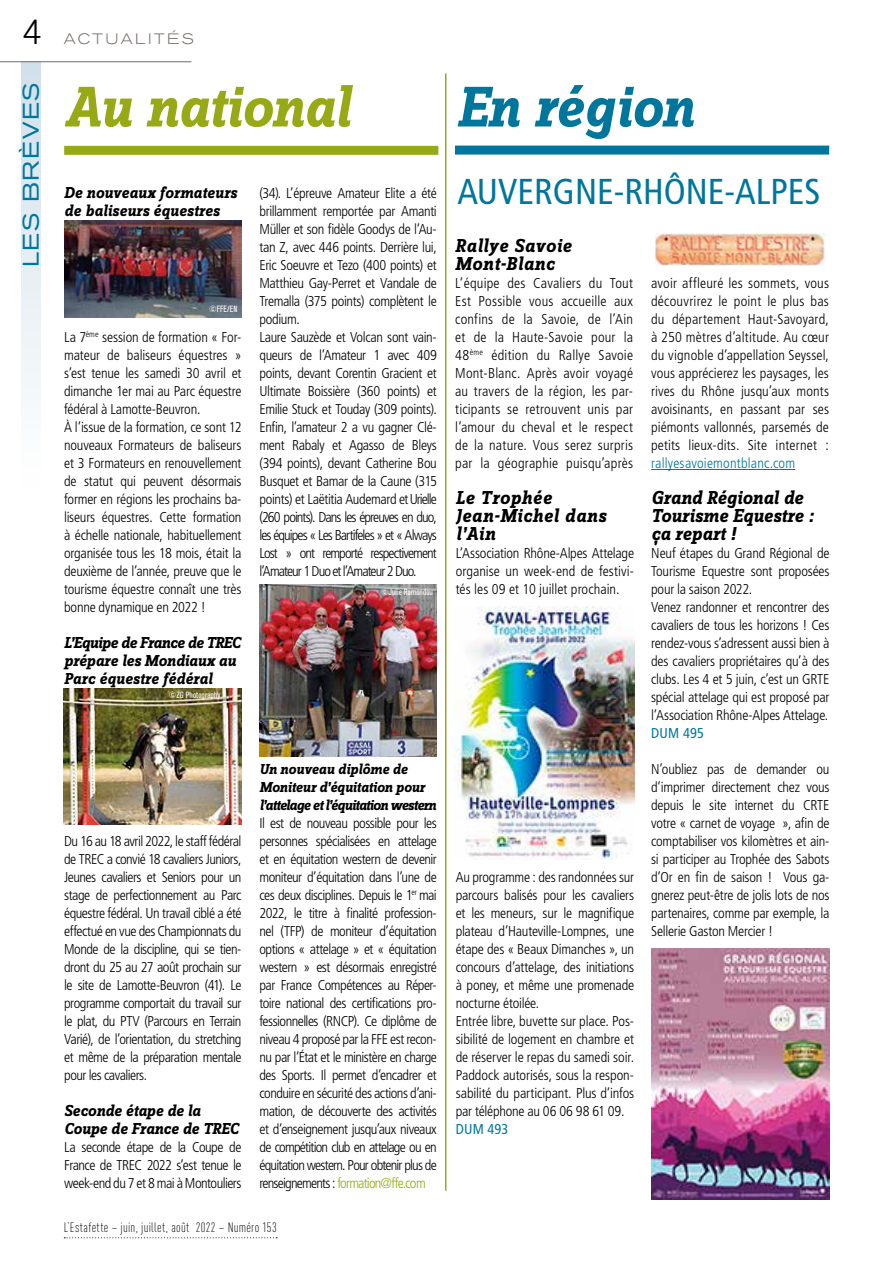
<style>
.page{position:relative;width:893px;height:1263px;background:#fff}
.page>*{position:absolute;margin:0;border:0;box-sizing:border-box;transform-origin:0 0}
.t1{font:italic 700 59.4px "Zine Slab Dis";letter-spacing:-.01em;color:#97aa16}
.t2{font:italic 700 59.4px "Zine Slab Dis";letter-spacing:-.005em;color:#00769c}
.t3{font:condensed 36px "Frutiger LT Std";color:#00769c}
.t4{font:300 34.5px "Akzidenz Grotesk BQ";color:#000}
.t5{font:expanded 22.5px "Akzidenz Grotesk BQ";letter-spacing:.065em;color:#00769c}
.t6{font:italic 700 19.5px/18px "Zine Slab Dis";letter-spacing:.02em;color:#000}
.t7{font:italic 700 16.5px/18px "Zine Slab Dis";color:#000}
.t8{font:italic 700 15px/18px "Zine Slab Dis";letter-spacing:-.01em;color:#000}
.t9{font:300 expanded 15px "Akzidenz Grotesk BQ";letter-spacing:.17em;color:#79726e}
.t10{font:300 condensed 14.25px/18px "Frutiger LT Std";letter-spacing:-.02em;color:#000;text-align:justify}
.t11{font:300 condensed 14.25px "Frutiger LT Std";letter-spacing:.015em;color:#00769c}
.t12{font:condensed 14.25px "Frutiger LT Std";letter-spacing:.015em;color:#00769c}
.t13{font:300 13.5px "DIN Cond";letter-spacing:.025em;color:#000}
.t14{font:condensed 9px "Akzidenz Grotesk BQ";letter-spacing:.005em;color:#fff}
.s1{color:#97aa16}
</style>
<div class="page">
<div style="left:21px;top:62px;width:20px;height:425px;background:linear-gradient(to bottom,#d1e0eb,#fff)"></div>
<hr style="left:0;top:61px;width:191px;height:1px;background:#79726e">
<svg style="left:64px;top:1237px;width:213px;height:1px"></svg>
<div style="left:64px;top:146px;width:374px;height:9px;background:#97aa16"></div>
<hr style="left:445px;top:73px;width:1px;height:1118px;background:#97aa16">
<hr style="left:651px;top:469px;width:144px;height:1px;background:#00769c">
<div style="left:455px;top:146px;width:374px;height:9px;background:#00769c"></div>
<img style="left:64px;top:220px;width:178px;height:98px">
<img style="left:259px;top:584px;width:178px;height:172px">
<img style="left:64px;top:689px;width:177px;height:136px">
<img style="left:655px;top:233px;width:170px;height:33px">
<img style="left:454px;top:606px;width:180px;height:253px">
<img style="left:651px;top:949px;width:178px;height:251px">
<h3 class="t4" style="left:22px;top:12px;width:22px">4</h3>
<p class="t9" style="left:64px;top:30px;width:132px">ACTUALITÉS</p>
<h3 class="t5" style="left:18px;top:267px;width:185px;rotate:-90deg">LES BRÈVES</h3>
<h1 class="t1" style="left:64px;top:77px;width:287px">Au national</h1>
<p class="t7" style="left:64px;top:184px;width:174px">De nouveaux formateurs de baliseurs équestres</p>
<p class="t14" style="left:209px;top:304px;width:30px">©FFE/EN</p>
<p class="t10" style="left:64px;top:328px;width:179px;text-align:left">La 7<sup>ème</sup> session de formation « For&shy;mateur de baliseurs équestres » s’est tenue les samedi 30 avril et dimanche 1er mai au Parc équestre fédéral à Lamotte-Beuvron.<br>À l’issue de la formation, ce sont 12 nouveaux Formateurs de baliseurs et 3 Formateurs en renouvellement de statut qui peuvent désormais former en régions les prochains ba&shy;liseurs équestres. Cette formation à échelle nationale, habituellement organisée tous les 18 mois, était la deuxième de l’année, preuve que le tourisme équestre connaît une très bonne dynamique en 2022 !</p>
<p class="t7" style="left:64px;top:634px;width:178px">L’Equipe de France de TREC prépare les Mondiaux au<br>Parc équestre fédéral</p>
<p class="t14" style="left:169px;top:690px;width:53px">©ZG Photography</p>
<p class="t10" style="left:259px;top:184px;width:179px;text-align:left">(34). L’épreuve Amateur Elite a été brillamment remportée par Amanti Müller et son fidèle Goodys de l’Au&shy;tan Z, avec 446 points. Derrière lui, Eric Soeuvre et Tezo (400 points) et Matthieu Gay-Perret et Vandale de Tremalla (375 points) complètent le podium.<br>Laure Sauzède et Volcan sont vain&shy;queurs de l’Amateur 1 avec 409 points, devant Corentin Gracient et Ultimate Boissière (360 points) et Emilie Stuck et Touday (309 points).<br>Enfin, l’amateur 2 a vu gagner Clé&shy;ment Rabaly et Agasso de Bleys (394 points), devant Catherine Bou Busquet et Bamar de la Caune (315 points) et Laëtitia Audemard et Urielle (260 points). Dans les épreuves en duo, les équipes « Les Bartifeles » et « Always Lost » ont remporté respectivement l’Amateur 1 Duo et l’Amateur 2 Duo.</p>
<p class="t14" style="left:381px;top:587px;width:53px">©Julie Ramondou</p>
<p class="t10" style="left:64px;top:832px;width:179px">Du 16 au 18 avril 2022, le staff fédéral de TREC a convié 18 cavaliers Juniors, Jeunes cavaliers et Seniors pour un stage de perfectionnement au Parc équestre fédéral. Un travail ciblé a été effectué en vue des Championnats du Monde de la discipline, qui se tien&shy;dront du 25 au 27 août prochain sur le site de Lamotte-Beuvron (41). Le programme comportait du travail sur le plat, du PTV (Parcours en Terrain Varié), de l’orientation, du stretching et même de la préparation mentale pour les cavaliers.</p>
<p class="t7" style="left:64px;top:1102px;width:176px">Seconde étape de la<br>Coupe de France de TREC</p>
<p class="t10" style="left:64px;top:1138px;width:179px">La seconde étape de la Coupe de France de TREC 2022 s’est tenue le week-end du 7 et 8 mai à Montouliers</p>
<p class="t8" style="left:259px;top:761px;width:178px">Un nouveau diplôme de<br>Moniteur d’équitation pour l’attelage et l’équitation western</p>
<p class="t10" style="left:259px;top:814px;width:179px">Il est de nouveau possible pour les personnes spécialisées en attelage et en équitation western de devenir moniteur d’équitation dans l’une de ces deux disciplines. Depuis le 1<sup>er</sup> mai 2022, le titre à finalité profession&shy;nel (TFP) de moniteur d’équitation options « attelage » et « équitation western » est désormais enregistré par France Compétences au Réper&shy;toire national des certifications pro&shy;fessionnelles (RNCP). Ce diplôme de niveau 4 proposé par la FFE est recon&shy;nu par l’État et le ministère en charge des Sports. Il permet d’encadrer et conduire en sécurité des actions d’ani&shy;mation, de découverte des activités et d’enseignement jusqu’aux niveaux de compétition club en attelage ou en équitation western. Pour obtenir plus de renseignements : <span class="s1">formation@ffe.com</span></p>
<p class="t13" style="left:64px;top:1219px;width:214px">L’Estafette – juin, juillet, août 2022 – Numéro 153</p>
<h1 class="t2" style="left:457px;top:77px;width:238px">En région</h1>
<h2 class="t3" style="left:458px;top:170px;width:364px">AUVERGNE-RHÔNE-ALPES</h2>
<h3 class="t6" style="left:455px;top:238px;width:118px">Rallye Savoie<br>Mont-Blanc</h3>
<p class="t10" style="left:455px;top:274px;width:179px">L’équipe des Cavaliers du Tout Est Possible vous accueille aux confins de la Savoie, de l’Ain et de la Haute-Savoie pour la 48<sup>ème</sup> édition du Rallye Savoie Mont-Blanc. Après avoir voyagé au travers de la région, les par&shy;ticipants se retrouvent unis par l’amour du cheval et le respect de la nature. Vous serez surpris par la géographie puisqu’après</p>
<p class="t10" style="left:651px;top:274px;width:179px">avoir affleuré les sommets, vous découvrirez le point le plus bas du département Haut-Savoyard, à 250 mètres d’altitude. Au cœur du vignoble d’appellation Seyssel, vous apprécierez les paysages, les rives du Rhône jusqu’aux monts avoisinants, en passant par ses piémonts vallonnés, parsemés de petits lieux-dits. Site internet :</p>
<p class="t11" style="left:651px;top:455px;width:146px">rallyesavoiemontblanc.com</p>
<h3 class="t6" style="left:456px;top:490px;width:152px">Le Trophée<br>Jean-Michel dans l’Ain</h3>
<p class="t10" style="left:456px;top:544px;width:180px">L’Association Rhône-Alpes Attelage organise un week-end de festivi&shy;tés les 09 et 10 juillet prochain.</p>
<p class="t10" style="left:456px;top:868px;width:180px;text-align:left">Au programme : des randonnées sur parcours balisés pour les cavaliers et les meneurs, sur le magnifique plateau d’Hauteville-Lompnes, une étape des « Beaux Dimanches », un concours d’attelage, des initiations à poney, et même une promenade nocturne étoilée.<br>Entrée libre, buvette sur place. Pos&shy;sibilité de logement en chambre et de réserver le repas du samedi soir.<br>Paddock autorisés, sous la respon&shy;sabilité du participant. Plus d’infos par téléphone au 06 06 98 61 09.</p>
<p class="t12" style="left:456px;top:1121px;width:54px">DUM 493</p>
<h3 class="t6" style="left:651px;top:490px;width:164px">Grand Régional de<br>Tourisme Equestre : ça repart !</h3>
<p class="t10" style="left:651px;top:544px;width:180px;text-align:left">Neuf étapes du Grand Régional de Tourisme Equestre sont proposées pour la saison 2022.<br>Venez randonner et rencontrer des cavaliers de tous les horizons ! Ces rendez-vous s’adressent aussi bien à des cavaliers propriétaires qu’à des clubs. Les 4 et 5 juin, c’est un GRTE spécial attelage qui est proposé par l’Association Rhône-Alpes Attelage.</p>
<p class="t12" style="left:651px;top:725px;width:54px">DUM 495</p>
<p class="t10" style="left:651px;top:760px;width:180px">N’oubliez pas de demander ou d’imprimer directement chez vous depuis le site internet du CRTE votre « carnet de voyage », afin de comptabiliser vos kilomètres et ain&shy;si participer au Trophée des Sabots d’Or en fin de saison ! Vous ga&shy;gnerez peut-être de jolis lots de nos partenaires, comme par exemple, la Sellerie Gaston Mercier !</p>
</div>
